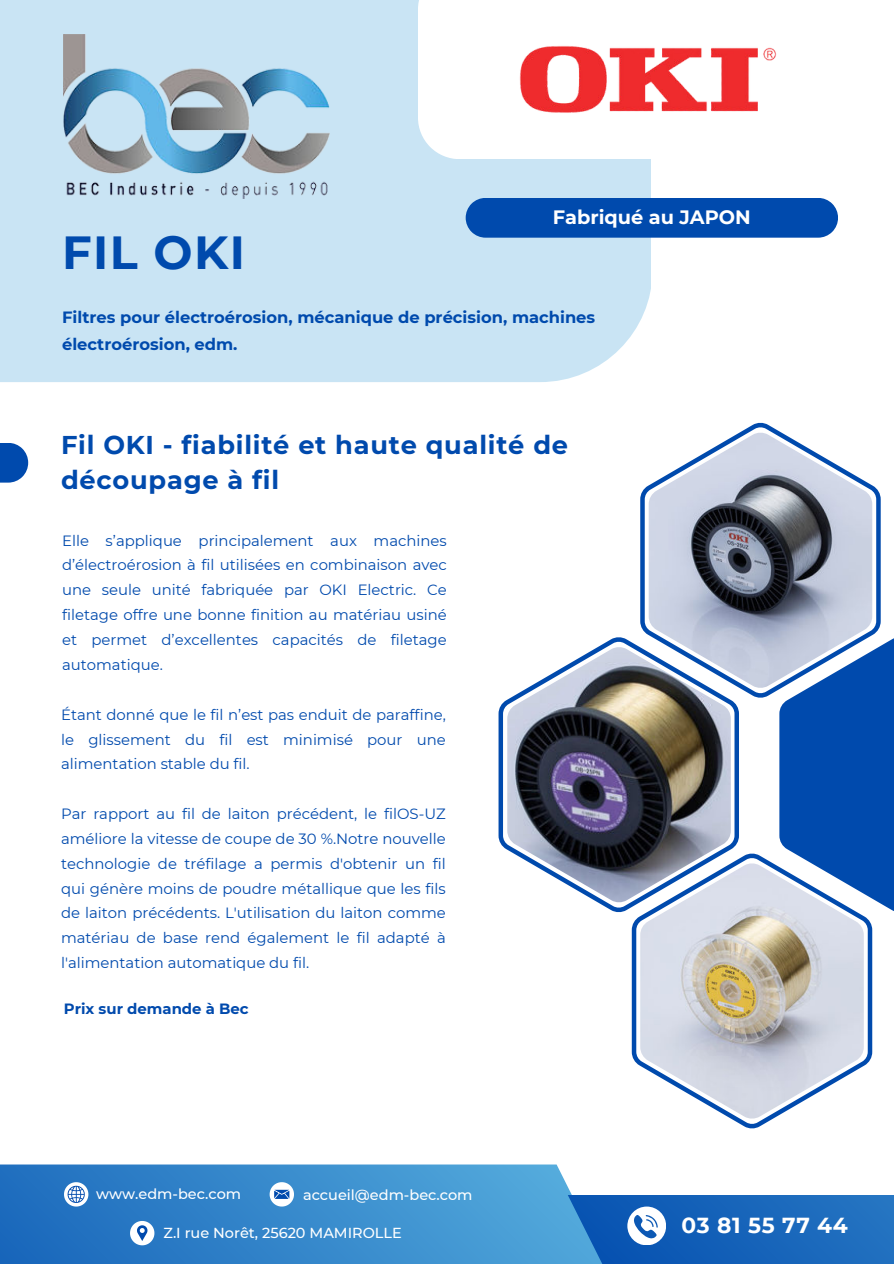
<style>
.page{position:relative;width:894px;height:1264px;background:#fff}
.page>*{position:absolute;margin:0;border:0;box-sizing:border-box;transform-origin:0 0}
.t1{font:700 46.35px "Montserrat";letter-spacing:.03em;color:#004aad}
.t2{font:700 25.65px/35.1px "Montserrat";letter-spacing:.03em;color:#004aad}
.t3{font:700 21.75px "Montserrat";letter-spacing:.03em;color:#fff}
.t4{font:700 19.35px "Montserrat";color:#fff}
.t5{font:700 16.35px/27px "Montserrat";color:#004aad}
.t6{font:14.85px/24.8px "Montserrat";color:#004aad;text-align:justify}
.t7{font:700 14.85px "Montserrat";color:#004aad}
.t8{font:500 14.55px "Montserrat";color:#fff}
</style>
<div class="page">
<div style="left:0;top:443px;width:28px;height:39px;background:#004aad"></div>
<div style="left:0;top:0;width:650px;height:382px;background:#c9e4f4"></div>
<svg style="left:640px;top:422px;width:240px;height:276px"></svg>
<svg style="left:498px;top:636px;width:240px;height:276px"></svg>
<svg style="left:631px;top:852px;width:241px;height:277px"></svg>
<div style="left:779px;top:636px;width:114px;height:276px;background:#004aad"></div>
<img style="left:648px;top:432px;width:224px;height:255px">
<img style="left:507px;top:646px;width:223px;height:257px">
<img style="left:640px;top:863px;width:223px;height:255px">
<div style="left:418px;top:0;width:232px;height:159px;background:#fff"></div>
<img style="left:516px;top:42px;width:261px;height:75px">
<div style="left:465px;top:198px;width:372px;height:40px;background:#004aad"></div>
<svg style="left:0;top:1164px;width:572px;height:99px;background:#3586ca"></svg>
<svg style="left:64px;top:1182px;width:24px;height:24px"></svg>
<svg style="left:130px;top:1220px;width:24px;height:25px"></svg>
<svg style="left:269px;top:1182px;width:25px;height:24px"></svg>
<svg style="left:441px;top:1195px;width:452px;height:68px;background:#2d7bc4"></svg>
<img style="left:64px;top:35px;width:265px;height:163px">
<h1 class="t1" style="left:62px;top:219px;width:184px">FIL OKI</h1>
<h3 class="t4" style="left:552px;top:203px;width:199px">Fabriqué au JAPON</h3>
<p class="t5" style="left:62px;top:302px;width:534px">Filtres pour électroérosion, mécanique de précision, machines électroérosion, edm.</p>
<h2 class="t2" style="left:61px;top:426px;width:508px">Fil OKI - fiabilité et haute qualité de découpage à fil</h2>
<p class="t6" style="left:62px;top:527px;width:386px">Elle s’applique principalement aux machines d’électroérosion à fil utilisées en combinaison avec une seule unité fabriquée par OKI Electric. Ce filetage offre une bonne finition au matériau usiné et permet d’excellentes capacités de filetage automatique.</p>
<p class="t6" style="left:61px;top:701px;width:386px">Étant donné que le fil n’est pas enduit de paraffine, le glissement du fil est minimisé pour une alimentation stable du fil.</p>
<p class="t6" style="left:61px;top:801px;width:386px">Par rapport au fil de laiton précédent, le filOS-UZ améliore la vitesse de coupe de 30 %.Notre nouvelle technologie de tréfilage a permis d'obtenir un fil qui génère moins de poudre métallique que les fils de laiton précédents. L'utilisation du laiton comme matériau de base rend également le fil adapté à l'alimentation automatique du fil.</p>
<p class="t7" style="left:64px;top:997px;width:186px">Prix sur demande à Bec</p>
<p class="t8" style="left:96px;top:1183px;width:146px">www.edm-bec.com</p>
<p class="t8" style="left:163px;top:1223px;width:240px">Z.I rue Norêt, 25620 MAMIROLLE</p>
<p class="t8" style="left:303px;top:1184px;width:171px">accueil@edm-bec.com</p>
<h3 class="t3" style="left:681px;top:1209px;width:168px">03 81 55 77 44</h3>
</div>
